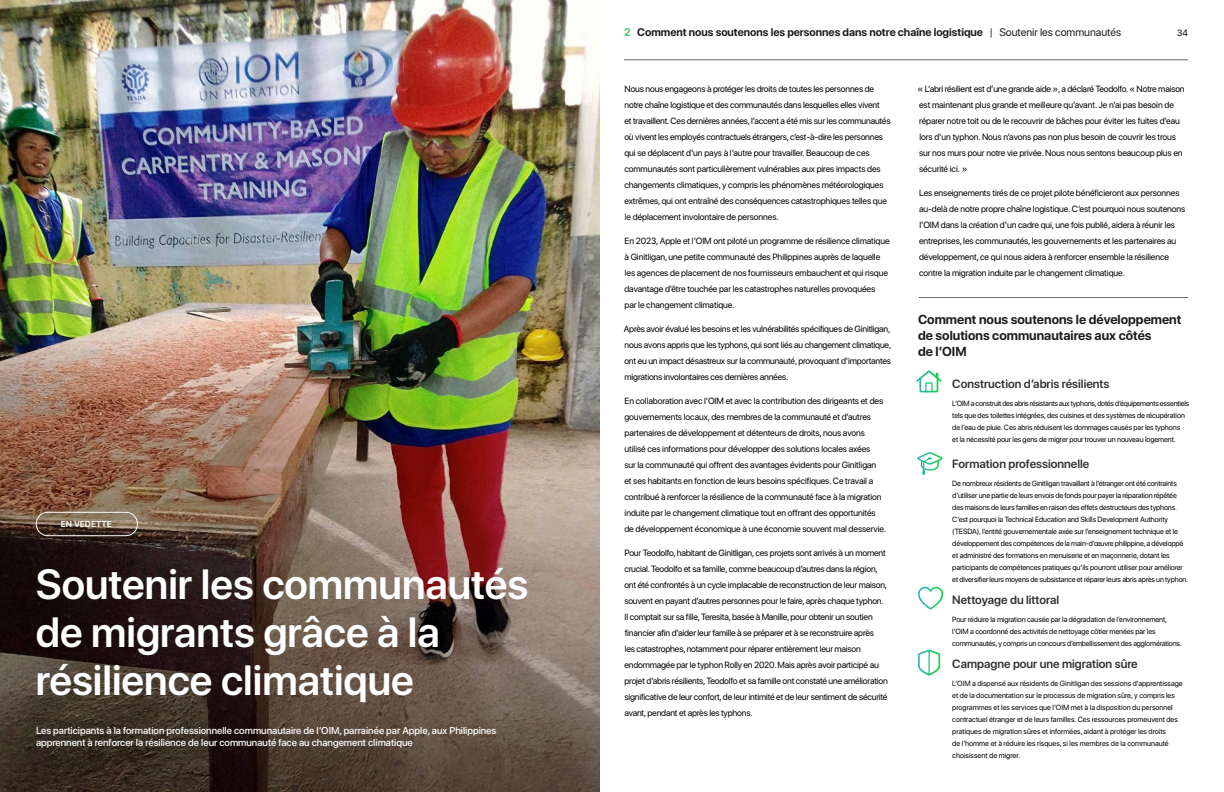
<style>
.page{position:relative;width:1224px;height:792px;background:#fff}
.page>*{position:absolute;margin:0;border:0;box-sizing:border-box;transform-origin:0 0}
.Title_White{font:600 42px/48px "SF Pro Display";color:#fff}
.Body___Subtitles{font:700 13px/16px "SF Pro Display";color:#1d1d1f}
.Body___Sub-Subtitles{font:600 12px "SF Pro Display";color:#2f3030}
.t1{font:700 11px "SF Pro Display";color:#1d1d1f}
.Caption_White___Left_Aligned{font:500 10px/12px "SF Pro Display";color:#fff}
.Body{font:9px/16px "SF Pro Display";letter-spacing:-.01em;color:#000}
.Oval_Title{font:600 8.5px "SF Hello";color:#fff}
.Approach___Body_8pt{font:7.5px/12px "SF Pro Display";letter-spacing:-.01em;color:#000}
.s1{color:#fff}
.s2{font-weight:400}
</style>
<div class="page">
<hr style="left:624px;top:60px;width:564px;height:1px;background:#696b6d">
<div style="left:1156px;top:0;width:68px;height:68px;background:#fff;border-radius:20px"></div>
<img style="left:0;top:0;width:600px;height:302px">
<img style="left:0;top:302px;width:600px;height:490px">
<div style="left:25px;top:501px;width:124px;height:46px;background:#000;opacity:.5"></div>
<div style="left:36px;top:512px;width:102px;height:24px;border:1px solid #fff;border-radius:12px"></div>
<svg style="left:916px;top:370px;width:25px;height:22px"></svg>
<svg style="left:917px;top:452px;width:25px;height:23px"></svg>
<svg style="left:918px;top:587px;width:25px;height:23px"></svg>
<svg style="left:918px;top:650px;width:22px;height:26px"></svg>
<hr style="left:919px;top:297px;width:269px;height:1px;background:#696b6d">
<p class="Oval_Title" style="left:61px;top:518px;width:53px">EN VEDETTE</p>
<p class="Title_White" style="left:36px;top:562px;width:494px">Soutenir les communautés de migrants grâce à la résilience climatique</p>
<p class="Caption_White___Left_Aligned" style="left:36px;top:724px;width:462px">Les participants à la formation professionnelle communautaire de l’OIM, parrainée par Apple, aux Philippines apprennent à renforcer la résilience de leur communauté face au changement climatique</p>
<p class="t1" style="left:624px;top:26px;width:499px"><span class="s1">2</span> Comment nous soutenons les personnes dans notre chaîne logistique <span class="s2">| Soutenir les communautés</span></p>
<p class="Body" style="left:1177px;top:25px;width:12px">34</p>
<p class="Body" style="left:624px;top:81px;width:268px">Nous nous engageons à protéger les droits de toutes les personnes de notre chaîne logistique et des communautés dans lesquelles elles vivent<br>et travaillent. Ces dernières années, l’accent a été mis sur les communautés où vivent les employés contractuels étrangers, c’est-à-dire les personnes qui se déplacent d’un pays à l’autre pour travailler. Beaucoup de ces communautés sont particulièrement vulnérables aux pires impacts des changements climatiques, y compris les phénomènes météorologiques extrêmes, qui ont entraîné des conséquences catastrophiques telles que le déplacement involontaire de personnes.</p>
<p class="Body" style="left:624px;top:233px;width:267px">En 2023, Apple et l’OIM ont piloté un programme de résilience climatique à Ginitligan, une petite communauté des Philippines auprès de laquelle les agences de placement de nos fournisseurs embauchent et qui risque davantage d’être touchée par les catastrophes naturelles provoquées<br>par le changement climatique.</p>
<p class="Body" style="left:624px;top:321px;width:269px;text-align:justify">Après avoir évalué les besoins et les vulnérabilités spécifiques de Ginitligan, nous avons appris que les typhons, qui sont liés au changement climatique, ont eu un impact désastreux sur la communauté, provoquant d’importantes migrations involontaires ces dernières années.</p>
<p class="Body" style="left:624px;top:393px;width:263px">En collaboration avec l’OIM et avec la contribution des dirigeants et des gouvernements locaux, des membres de la communauté et d’autres partenaires de développement et détenteurs de droits, nous avons utilisé ces informations pour développer des solutions locales axées<br>sur la communauté qui offrent des avantages évidents pour Ginitligan<br>et ses habitants en fonction de leurs besoins spécifiques. Ce travail a contribué à renforcer la résilience de la communauté face à la migration induite par le changement climatique tout en offrant des opportunités de développement économique à une économie souvent mal desservie.</p>
<p class="Body" style="left:624px;top:545px;width:265px">Pour Teodolfo, habitant de Ginitligan, ces projets sont arrivés à un moment crucial. Teodolfo et sa famille, comme beaucoup d’autres dans la région, ont été confrontés à un cycle implacable de reconstruction de leur maison, souvent en payant d’autres personnes pour le faire, après chaque typhon.<br>Il comptait sur sa fille, Teresita, basée à Manille, pour obtenir un soutien financier afin d’aider leur famille à se préparer et à se reconstruire après<br>les catastrophes, notamment pour réparer entièrement leur maison endommagée par le typhon Rolly en 2020. Mais après avoir participé au projet d’abris résilients, Teodolfo et sa famille ont constaté une amélioration significative de leur confort, de leur intimité et de leur sentiment de sécurité avant, pendant et après les typhons.</p>
<p class="Body" style="left:918px;top:81px;width:269px">« L’abri résilient est d’une grande aide », a déclaré Teodolfo. « Notre maison est maintenant plus grande et meilleure qu’avant. Je n’ai pas besoin de réparer notre toit ou de le recouvrir de bâches pour éviter les fuites d’eau lors d’un typhon. Nous n’avons pas non plus besoin de couvrir les trous sur nos murs pour notre vie privée. Nous nous sentons beaucoup plus en sécurité ici. »</p>
<p class="Body" style="left:919px;top:185px;width:268px">Les enseignements tirés de ce projet pilote bénéficieront aux personnes au-delà de notre propre chaîne logistique. C’est pourquoi nous soutenons l’OIM dans la création d’un cadre qui, une fois publié, aidera à réunir les entreprises, les communautés, les gouvernements et les partenaires au développement, ce qui nous aidera à renforcer ensemble la résilience contre la migration induite par le changement climatique.</p>
<p class="Body___Subtitles" style="left:918px;top:312px;width:265px">Comment nous soutenons le développement de solutions communautaires aux côtés<br>de l’OIM</p>
<p class="Body___Sub-Subtitles" style="left:952px;top:375px;width:159px">Construction d’abris résilients</p>
<p class="Approach___Body_8pt" style="left:952px;top:397px;width:238px">L’OIM a construit des abris résistants aux typhons, dotés d’équipements essentiels tels que des toilettes intégrées, des cuisines et des systèmes de récupération de l’eau de pluie. Ces abris réduisent les dommages causés par les typhons<br>et la nécessité pour les gens de migrer pour trouver un nouveau logement.</p>
<p class="Body___Sub-Subtitles" style="left:952px;top:455px;width:139px">Formation professionnelle</p>
<p class="Approach___Body_8pt" style="left:952px;top:477px;width:237px">De nombreux résidents de Ginitligan travaillant à l’étranger ont été contraints d’utiliser une partie de leurs envois de fonds pour payer la réparation répétée des maisons de leurs familles en raison des effets destructeurs des typhons.<br>C’est pourquoi la Technical Education and Skills Development Authority (TESDA), l’entité gouvernementale axée sur l’enseignement technique et le développement des compétences de la main-d’œuvre philippine, a développé et administré des formations en menuiserie et en maçonnerie, dotant les participants de compétences pratiques qu’ils pourront utiliser pour améliorer et diversifier leurs moyens de subsistance et réparer leurs abris après un typhon.</p>
<p class="Body___Sub-Subtitles" style="left:952px;top:591px;width:109px">Nettoyage du littoral</p>
<p class="Approach___Body_8pt" style="left:952px;top:613px;width:231px">Pour réduire la migration causée par la dégradation de l’environnement, l’OIM a coordonné des activités de nettoyage côtier menées par les communautés, y compris un concours d’embellissement des agglomérations.</p>
<p class="Body___Sub-Subtitles" style="left:952px;top:655px;width:187px">Campagne pour une migration sûre</p>
<p class="Approach___Body_8pt" style="left:952px;top:677px;width:232px">L’OIM a dispensé aux résidents de Ginitligan des sessions d’apprentissage et de la documentation sur le processus de migration sûre, y compris les programmes et les services que l’OIM met à la disposition du personnel contractuel étranger et de leurs familles. Ces ressources promeuvent des pratiques de migration sûres et informées, aidant à protéger les droits<br>de l’homme et à réduire les risques, si les membres de la communauté choisissent de migrer.</p>
</div>
